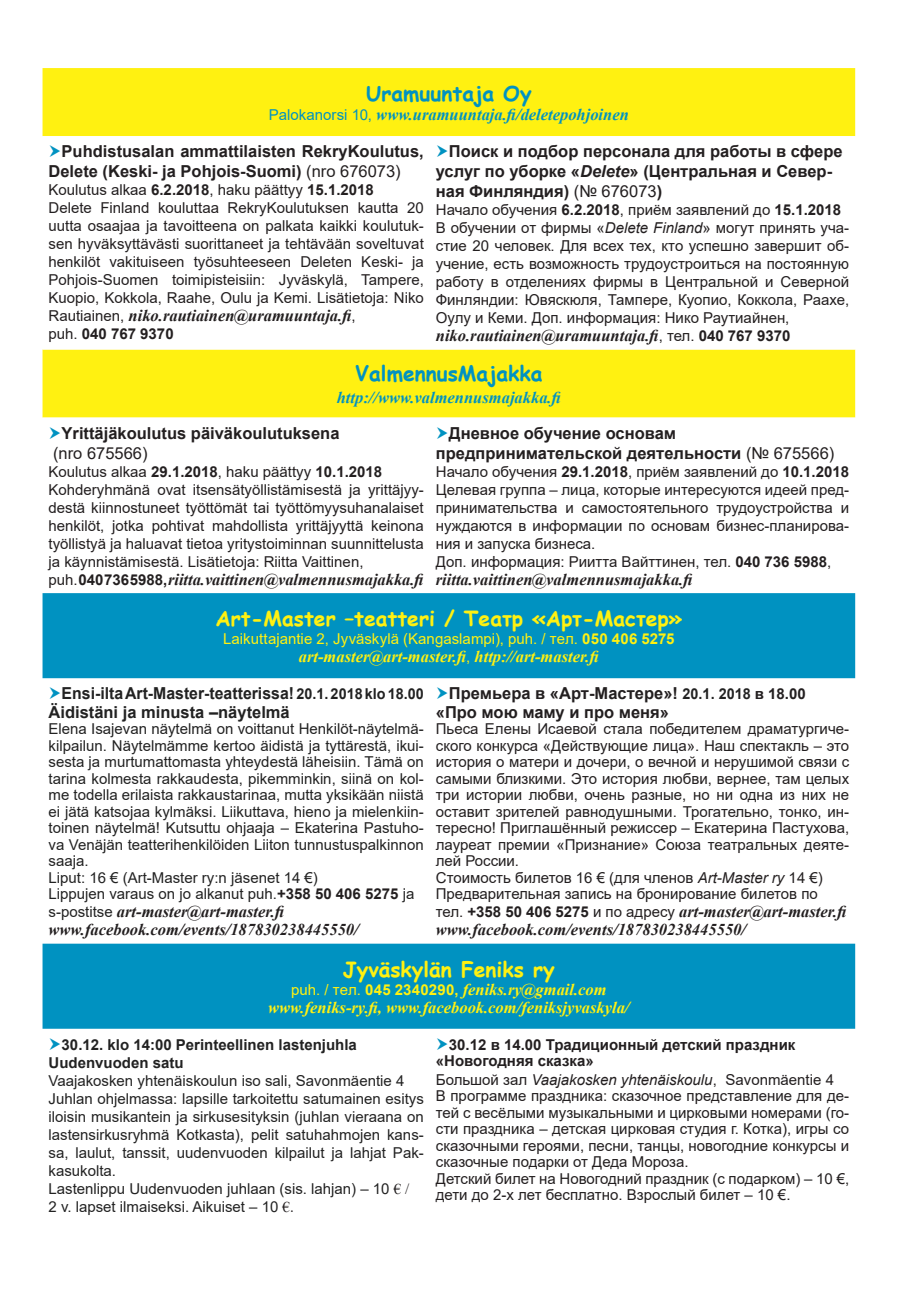
<style>
.page{position:relative;width:906px;height:1289px;background:#fff}
.page>*{position:absolute;margin:0;border:0;box-sizing:border-box;transform-origin:0 0}
.t1{font:700 21px "Comic Sans MS";color:#fff111}
.t2{font:700 21px "Comic Sans MS";color:#0092c1}
.t3{font:italic 700 16.5px/18px "Times New Roman";color:#231f20}
.t4{font:700 16.5px/19.8px "Arial";color:#231f20}
.t5{font:italic 700 16.5px/18px "Times New Roman";color:#fff111;text-align:center}
.t6{font:italic 700 16.5px "Times New Roman";color:#0092c1}
.t7{font:700 16.5px/18.1px "Arial";color:#222;scale:.96 1}
.t8{font:16.5px "Arial";color:#231f20}
.t9{font:15px/18px "Arial";color:#231f20}
.t10{font:15px/16.5px "Arial";color:#222}
.t11{font:700 15px/16.5px "Arial";color:#231f20}
.t12{font:15px "Arial";color:#fff111}
.t13{font:700 15px/18px "Arial";color:#222}
.s1{font-family:"Arial";font-weight:400;font-style:normal;font-size:15px}
.s2{font-weight:400}
.s3{font-weight:700}
.s4{font-style:italic}
.s5{font-family:"Arial";font-style:normal;font-size:15px}
.s6{font-size:15px}
.s7{font-weight:700;color:#231f20}
.s8{font-family:"Arial";font-weight:400;font-style:normal;font-size:15px;color:#222}
.s9{font-size:15px;color:#222}
.s10{font-family:"Times New Roman";color:#231f20}
.s11{color:#222}
</style>
<div class="page">
<div style="left:43px;top:68px;width:812px;height:68px;background:#fff111"></div>
<svg style="left:43px;top:349px;width:812px;height:680px"></svg>
<svg style="left:43px;top:593px;width:812px;height:435px"></svg>
<svg style="left:50px;top:426px;width:10px;height:13px"></svg>
<svg style="left:437px;top:426px;width:10px;height:13px"></svg>
<svg style="left:50px;top:687px;width:10px;height:12px"></svg>
<svg style="left:437px;top:687px;width:10px;height:12px"></svg>
<h1 class="t2" style="left:366px;top:78px;width:167px">Uramuuntaja Oy</h1>
<p class="t6" style="left:269px;top:102px;width:361px"><span class="s1">Palokanorsi 10,</span> www.uramuuntaja.fi/deletepohjoinen</p>
<p class="t4" style="left:49px;top:142px;width:377px;text-indent:13px">Puhdistusalan ammattilaisten RekryKoulutus,<br>Delete (Keski- ja Pohjois-Suomi) <span class="s2">(nro 676073)</span></p>
<p class="t9" style="left:49px;top:181px;width:377px">Koulutus alkaa <span class="s3">6.2.2018</span>, haku päättyy <span class="s3">15.1.2018<br></span>Delete Finland kouluttaa RekryKoulutuksen kautta 20 uutta osaajaa ja tavoitteena on palkata kaikki koulutuk&shy;sen hyväksyttävästi suorittaneet ja tehtävään soveltuvat henkilöt vakituiseen työsuhteeseen Deleten Keski- ja Pohjois-Suomen toimipisteisiin: Jyväskylä, Tampere, Kuopio, Kokkola, Raahe, Oulu ja Kemi. Lisätietoja: Niko</p>
<p class="t3" style="left:49px;top:306px;width:309px"><span class="s1">Rautiainen,</span> niko.rautiainen@uramuuntaja.fi<span class="s1">,</span></p>
<p class="t11" style="left:49px;top:326px;width:127px"><span class="s2">puh.</span> 040 767 9370</p>
<p class="t4" style="left:436px;top:142px;width:408px;text-indent:13px">Поиск и подбор персонала для работы в сфере услуг по уборке «<span class="s4">Delete</span>» (Центральная и Север&shy;ная Финляндия) <span class="s2">(№ 676073</span>)</p>
<p class="t9" style="left:436px;top:200px;width:415px">Начало обучения <span class="s3">6.2.2018</span>, приём заявлений до <span class="s3">15.1.2018<br></span>В обучении от фирмы «<span class="s4">Delete Finland</span>» могут принять уча&shy;стие 20 человек. Для всех тех, кто успешно завершит об&shy;учение, есть возможность трудоустроиться на постоянную работу в отделениях фирмы в Центральной и Северной Финляндии: Ювяскюля, Тампере, Куопио, Коккола, Раахе, Оулу и Кеми. Доп. информация: Нико Раутиайнен,</p>
<p class="t3" style="left:436px;top:326px;width:356px">niko.rautiainen@uramuuntaja.fi<span class="s1">, тел.</span> <span class="s5">040 767 9370</span></p>
<h1 class="t2" style="left:355px;top:357px;width:189px">ValmennusMajakka</h1>
<p class="t6" style="left:337px;top:386px;width:228px">http://www.valmennusmajakka.fi</p>
<p class="t4" style="left:62px;top:423px;width:279px">Yrittäjäkoulutus päiväkoulutuksena</p>
<p class="t8" style="left:53px;top:441px;width:96px">(nro 675566)</p>
<p class="t9" style="left:49px;top:462px;width:377px">Koulutus alkaa <span class="s3">29.1.2018</span>, haku päättyy <span class="s3">10.1.2018<br></span>Kohderyhmänä ovat itsensätyöllistämisestä ja yrittäjyy&shy;destä kiinnostuneet työttömät tai työttömyysuhanalaiset henkilöt, jotka pohtivat mahdollista yrittäjyyttä keinona työllistyä ja haluavat tietoa yritystoiminnan suunnittelusta ja käynnistämisestä. Lisätietoja: Riitta Vaittinen,</p>
<p class="t3" style="left:49px;top:569px;width:380px"><span class="s1">puh.</span> <span class="s5">040 736 5988,</span> riitta.vaittinen@valmennusmajakka.fi</p>
<p class="t4" style="left:436px;top:423px;width:400px;text-indent:13px">Дневное обучение основам предпринимательской деятельности <span class="s2">(№ 675566)</span></p>
<p class="t9" style="left:436px;top:462px;width:415px">Начало обучения <span class="s3">29.1.2018</span>, приём заявлений до <span class="s3">10.1.2018<br></span>Целевая группа – лица, которые интересуются идеей пред&shy;принимательства и самостоятельного трудоустройства и нуждаются в информации по основам бизнес-планирова&shy;ния и запуска бизнеса.<br>Доп. информация: Риитта Вайттинен, тел. <span class="s3">040 736 5988</span>,</p>
<p class="t3" style="left:436px;top:569px;width:261px">riitta.vaittinen@valmennusmajakka.fi</p>
<h1 class="t1" style="left:215px;top:603px;width:468px">Art-Master –teatteri / Театр «Арт-Мастер»</h1>
<p class="t12" style="left:223px;top:628px;width:453px">Laikuttajantie 2, Jyväskylä (Kangaslampi), puh. / тел. <span class="s3">050 406 5275</span></p>
<p class="t5" style="left:299px;top:647px;width:304px">art-master@art-master.fi<span class="s1">,</span> http://art-master.fi</p>
<p class="t7" style="left:49px;top:684px;width:392px;text-indent:13px">Ensi-ilta Art-Master-teatterissa! <span class="s6">20.1. 2018 klo 18.00<br></span>Äidistäni ja minusta –näytelmä</p>
<p class="t10" style="left:49px;top:720px;width:377px">Elena Isajevan näytelmä on voittanut Henkilöt-näytelmä&shy;kilpailun. Näytelmämme kertoo äidistä ja tyttärestä, ikui&shy;sesta ja murtumattomasta yhteydestä läheisiin. Tämä on tarina kolmesta rakkaudesta, pikemminkin, siinä on kol&shy;me todella erilaista rakkaustarinaa, mutta yksikään niistä ei jätä katsojaa kylmäksi. Liikuttava, hieno ja mielenkiin&shy;toinen näytelmä! Kutsuttu ohjaaja – Ekaterina Pastuho&shy;va Venäjän teatterihenkilöiden Liiton tunnustuspalkinnon saaja.<br>Liput: 16 € (Art-Master ry:n jäsenet 14 €)<br>Lippujen varaus on jo alkanut puh.<span class="s7">+358 50 406 5275</span> ja</p>
<p class="t3" style="left:49px;top:902px;width:312px"><span class="s8">s-postitse</span> art-master@art-master.fi www.facebook.com/events/187830238445550/</p>
<p class="t4" style="left:436px;top:684px;width:371px;line-height:18.1px;text-indent:13px">Премьера в «Арт-Мастере»! <span class="s9">20.1. 2018</span> <span class="s6">в 18.00 </span>«Про мою маму и про меня»</p>
<p class="t9" style="left:436px;top:720px;width:415px;line-height:16.5px">Пьеса Елены Исаевой стала победителем драматургиче&shy;ского конкурса «Действующие лица». Наш спектакль – это история о матери и дочери, о вечной и нерушимой связи с самыми близкими. Это история любви, вернее, там целых три истории любви, очень разные, но ни одна из них не оставит зрителей равнодушными. Трогательно, тонко, ин&shy;тересно! Приглашённый режиссер – Екатерина Пастухова, лауреат премии «Признание» Союза театральных деяте&shy;лей России.<br>Стоимость билетов 16 € (для членов <span class="s4">Art-Master ry</span> 14 €)<br>Предварительная запись на бронирование билетов по</p>
<p class="t3" style="left:436px;top:902px;width:415px"><span class="s1">тел.</span> <span class="s5">+358 50 406 5275</span> <span class="s1">и по адресу</span> art-master@art-master.fi www.facebook.com/events/187830238445550/</p>
<h1 class="t1" style="left:343px;top:953px;width:213px">Jyväskylän Feniks ry</h1>
<p class="t5" style="left:268px;top:979px;width:363px"><span class="s1">puh. / тел.</span> <span class="s5">045 2340290,</span> feniks.ry@gmail.com www.feniks-ry.fi, www.facebook.com/feniksjyvaskyla/</p>
<p class="t13" style="left:49px;top:1035px;width:310px;text-indent:13px">30.12. klo 14:00 Perinteellinen lastenjuhla<br>Uudenvuoden satu</p>
<p class="t10" style="left:49px;top:1071px;width:377px;line-height:18px">Vaajakosken yhtenäiskoulun iso sali, Savonmäentie 4<br>Juhlan ohjelmassa: lapsille tarkoitettu satumainen esitys iloisin musikantein ja sirkusesityksin (juhlan vieraana on lastensirkusryhmä Kotkasta), pelit satuhahmojen kans&shy;sa, laulut, tanssit, uudenvuoden kilpailut ja lahjat Pak&shy;kasukolta.<br>Lastenlippu Uudenvuoden juhlaan (sis. lahjan) – 10 <span class="s10">€ /<br></span>2 v. lapset ilmaiseksi. Aikuiset – 10 <span class="s10">€.</span></p>
<p class="t11" style="left:436px;top:1036px;width:361px;text-indent:13px">30.12 в 14.00 Традиционный детский праздник «Новогодняя сказка»</p>
<p class="t9" style="left:436px;top:1070px;width:415px;line-height:16.5px">Большой зал <span class="s4">Vaajakosken yhtenäiskoulu</span>, Savonmäentie 4<br>В программе праздника: сказочное представление для де&shy;тей с весёлыми музыкальными и цирковыми номерами (го&shy;сти праздника <span class="s11">–</span> детская цирковая студия г. Котка), игры со сказочными героями, песни, танцы, новогодние конкурсы и сказочные подарки от Деда Мороза.<br>Детский билет на Новогодний праздник (с подарком) <span class="s11">–</span> 10 €, дети до 2-х лет бесплатно. Взрослый билет <span class="s11">–</span> 10 €.</p>
</div>
